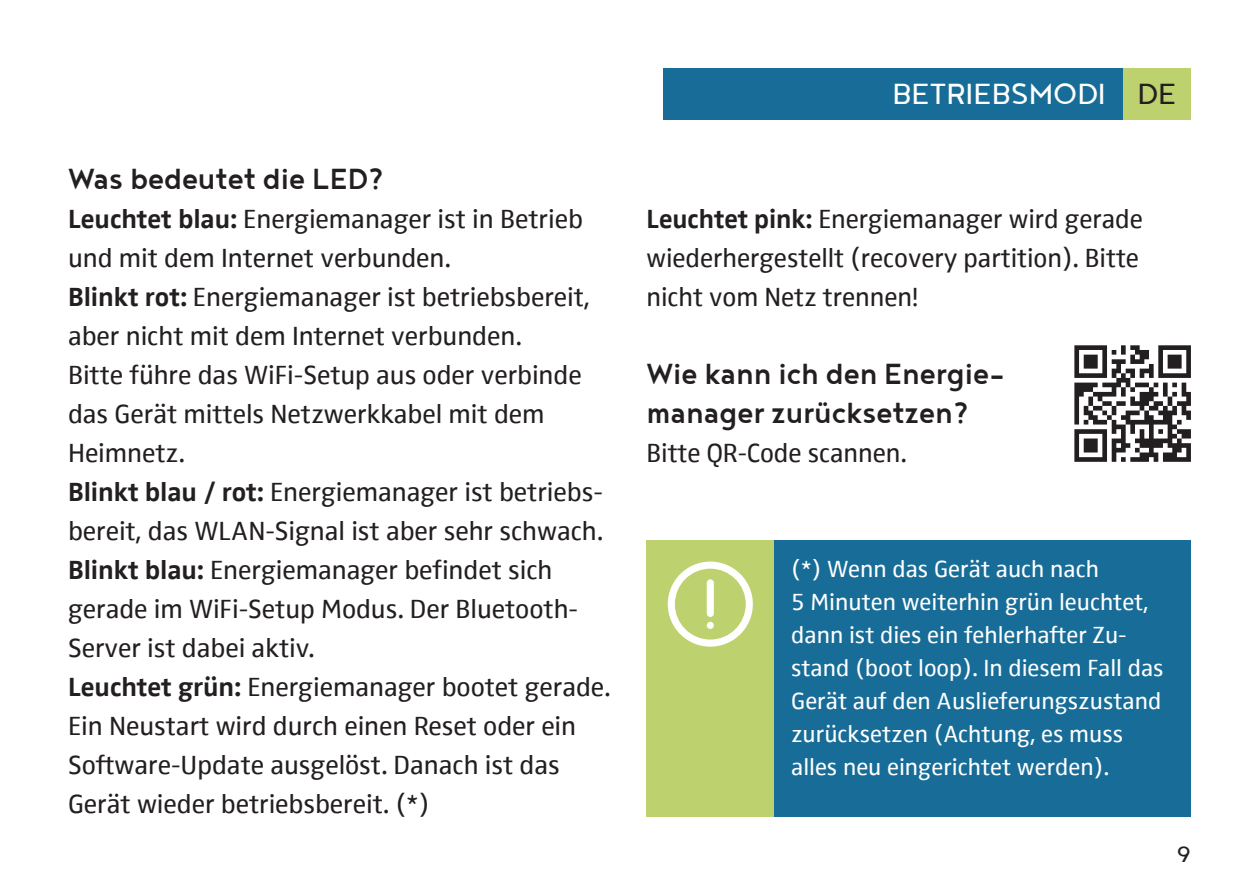
<style>
.page{position:relative;width:1259px;height:893px;background:#fff}
.page>*{position:absolute;margin:0;border:0;box-sizing:border-box;transform-origin:0 0}
.t1{font:500 36px/39px "Noyh";letter-spacing:-.005em;color:#231f20}
.t2{font:36px "Noyh";color:#fff}
.t3{font:27px/39px "Zwo Offc Pro";letter-spacing:-.005em;color:#231f20}
.t4{font:27px "Noyh";color:#231f20}
.t5{font:24px/33px "Zwo Offc Pro";color:#fff}
.s1{color:#231f20}
.s2{font-weight:700}
</style>
<div class="page">
<div style="left:1123px;top:68px;width:68px;height:51px;background:#bdd26e"></div>
<div style="left:663px;top:68px;width:460px;height:51px;background:#186d98"></div>
<div style="left:774px;top:540px;width:417px;height:276px;background:#186d98"></div>
<div style="left:646px;top:540px;width:128px;height:276px;background:#bdd26e"></div>
<svg style="left:668px;top:562px;width:85px;height:85px"></svg>
<div style="left:707px;top:579px;width:7px;height:38px;background:#fff;border-radius:4px"></div>
<div style="left:707px;top:622px;width:7px;height:7px;background:#fff;border-radius:50%"></div>
<svg style="left:1074px;top:345px;width:117px;height:117px"></svg>
<h1 class="t2" style="left:892px;top:74px;width:285px">BETRIEBSMODI <span class="s1">DE</span></h1>
<h1 class="t1" style="left:68px;top:158px;width:318px">Was bedeutet die LED?</h1>
<p class="t3" style="left:68px;top:198px;width:544px"><span class="s2">Leuchtet blau:</span> Energiemanager ist in Betrieb und mit dem Internet verbunden.<br><span class="s2">Blinkt rot:</span> Energiemanager ist betriebsbereit, aber nicht mit dem Internet verbunden.<br>Bitte führe das WiFi-Setup aus oder verbinde das Gerät mittels Netzwerkkabel mit dem Heimnetz.<br><span class="s2">Blinkt blau / rot:</span> Energiemanager ist betriebs&shy;bereit, das WLAN-Signal ist aber sehr schwach.<br><span class="s2">Blinkt blau:</span> Energiemanager befindet sich gerade im WiFi-Setup Modus. Der Bluetooth-Server ist dabei aktiv.<br><span class="s2">Leuchtet grün:</span> Energiemanager bootet gerade.<br>Ein Neustart wird durch einen Reset oder ein Software-Update ausgelöst. Danach ist das Gerät wieder betriebsbereit. (*)</p>
<p class="t3" style="left:646px;top:198px;width:498px"><span class="s2">Leuchtet pink:</span> Energiemanager wird gerade wiederhergestellt (recovery partition). Bitte nicht vom Netz trennen!</p>
<h1 class="t1" style="left:646px;top:353px;width:360px">Wie kann ich den Energie&shy;manager zurücksetzen?</h1>
<p class="t3" style="left:646px;top:432px;width:262px">Bitte QR-Code scannen.</p>
<p class="t5" style="left:791px;top:551px;width:374px">(*) Wenn das Gerät auch nach<br>5 Minuten weiterhin grün leuchtet, dann ist dies ein fehlerhafter Zu&shy;stand (boot loop). In diesem Fall das Gerät auf den Auslieferungszustand zurücksetzen (Achtung, es muss alles neu eingerichtet werden).</p>
<p class="t4" style="left:1176px;top:839px;width:16px">9</p>
</div>
